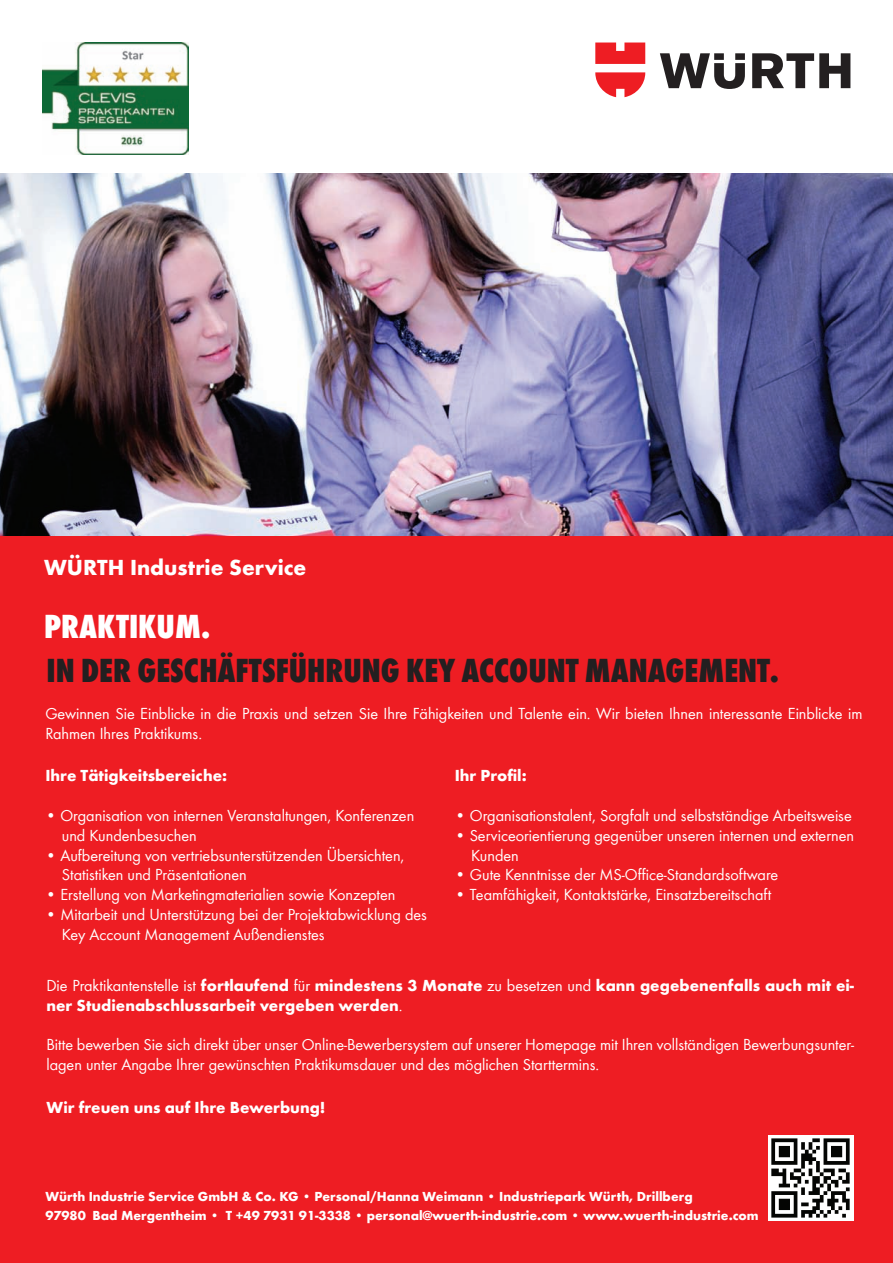
<style>
.page{position:relative;width:893px;height:1263px;background:#fff}
.page>*{position:absolute;margin:0;border:0;box-sizing:border-box;transform-origin:0 0}
.t1{font:800 condensed 34.5px "Wuerth";color:#231f20}
.t2{font:800 condensed 34.5px "Wuerth";color:#fff}
.t3{font:700 22.5px "Wuerth";color:#fff}
.t4{font:16.5px/19.8px "Wuerth";color:#fff}
.t5{font:700 16.5px/19.8px "Wuerth";color:#fff}
.t6{font:700 13.5px/19px "Wuerth";color:#fff}
.s1{font-weight:400}
</style>
<div class="page">
<svg style="left:660px;top:53px;width:190px;height:36px"></svg>
<svg style="left:595px;top:43px;width:50px;height:54px"></svg>
<img style="left:43px;top:43px;width:146px;height:111px">
<div style="left:0;top:536px;width:893px;height:727px;background:#ee1d23"></div>
<img style="left:0;top:173px;width:893px;height:363px">
<img style="left:768px;top:1135px;width:85px;height:85px">
<h2 class="t3" style="left:44px;top:551px;width:264px">WÜRTH Industrie Service</h2>
<h1 class="t2" style="left:44px;top:602px;width:168px">PRAKTIKUM.</h1>
<h1 class="t1" style="left:47px;top:646px;width:734px">IN DER GESCHÄFTSFÜHRUNG KEY ACCOUNT MANAGEMENT.</h1>
<p class="t4" style="left:45px;top:703px;width:819px">Gewinnen Sie Einblicke in die Praxis und setzen Sie Ihre Fähigkeiten und Talente ein. Wir bieten Ihnen interessante Einblicke im<br>Rahmen Ihres Praktikums.</p>
<p class="t5" style="left:45px;top:765px;width:183px">Ihre Tätigkeitsbereiche:</p>
<p class="t4" style="left:62px;top:805px;width:354px;text-indent:-16px">• Organisation von internen Veranstaltungen, Konferenzen und Kundenbesuchen</p>
<p class="t4" style="left:62px;top:844px;width:344px;text-indent:-16px">• Aufbereitung von vertriebsunterstützenden Übersichten,<br>Statistiken und Präsentationen</p>
<p class="t4" style="left:45px;top:884px;width:352px">• Erstellung von Marketingmaterialien sowie Konzepten</p>
<p class="t4" style="left:62px;top:904px;width:367px;text-indent:-16px">• Mitarbeit und Unterstützung bei der Projektabwicklung des<br>Key Account Management Außendienstes</p>
<p class="t5" style="left:455px;top:765px;width:73px">Ihr Profil:</p>
<p class="t4" style="left:455px;top:805px;width:398px">• Organisationstalent, Sorgfalt und selbstständige Arbeitsweise</p>
<p class="t4" style="left:471px;top:825px;width:384px;text-indent:-16px">• Serviceorientierung gegenüber unseren internen und externen<br>Kunden</p>
<p class="t4" style="left:455px;top:864px;width:325px">• Gute Kenntnisse der MS-Office-Standardsoftware</p>
<p class="t4" style="left:455px;top:884px;width:318px">• Teamfähigkeit, Kontaktstärke, Einsatzbereitschaft</p>
<p class="t5" style="left:46px;top:974px;width:809px"><span class="s1">Die Praktikantenstelle ist</span> fortlaufend <span class="s1">für</span> mindestens 3 Monate <span class="s1">zu besetzen und</span> kann gegebenenfalls auch mit ei&shy;ner Studienabschlussarbeit vergeben werden<span class="s1">.</span></p>
<p class="t4" style="left:46px;top:1034px;width:809px">Bitte bewerben Sie sich direkt über unser Online-Bewerbersystem auf unserer Homepage mit Ihren vollständigen Bewerbungsunter&shy;lagen unter Angabe Ihrer gewünschten Praktikumsdauer und des möglichen Starttermins.</p>
<p class="t5" style="left:46px;top:1096px;width:281px">Wir freuen uns auf Ihre Bewerbung!</p>
<p class="t6" style="left:45px;top:1186px;width:715px">Würth Industrie Service GmbH &amp; Co. KG • Personal/Hanna Weimann • Industriepark Würth, Drillberg<br>97980 Bad Mergentheim • T +49 7931 91-3338 • personal@wuerth-industrie.com • www.wuerth-industrie.com</p>
</div>
